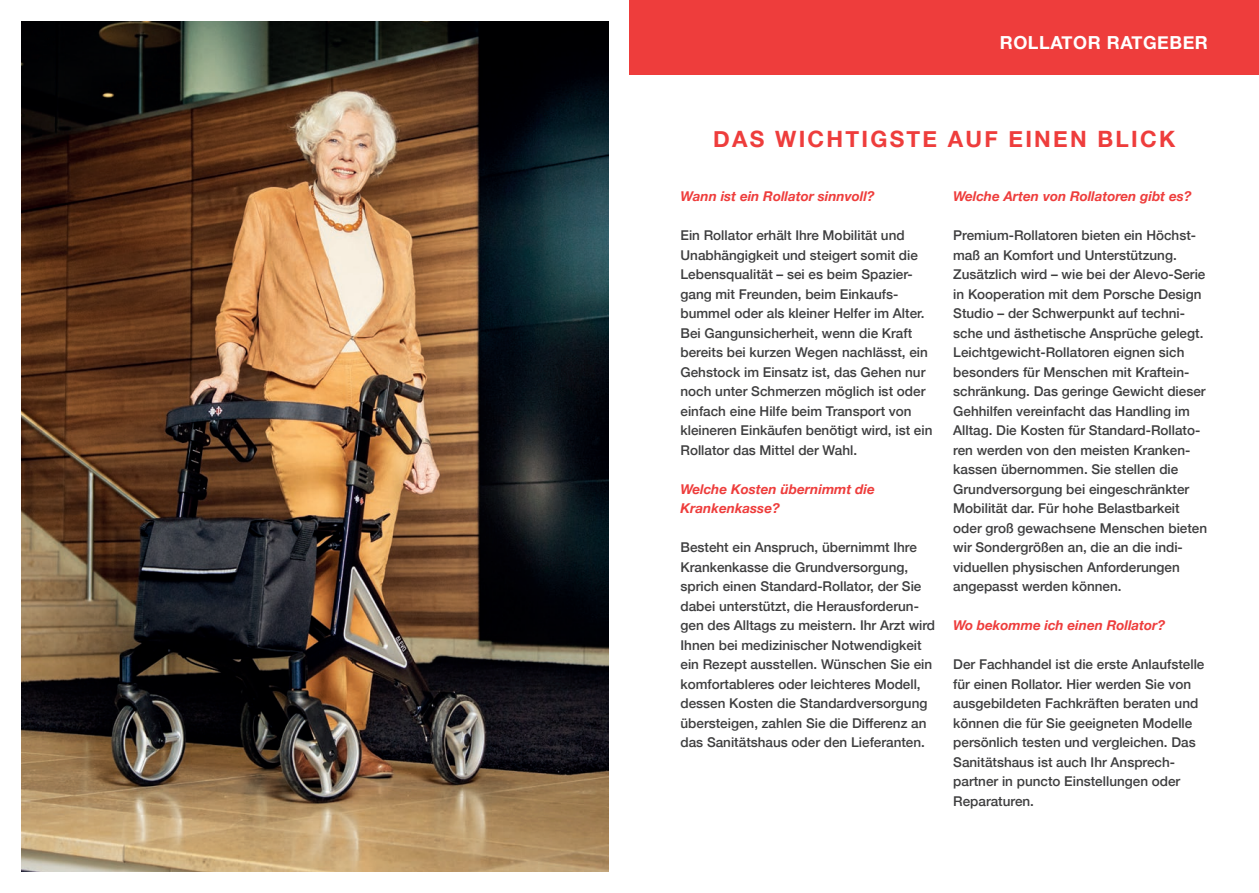
<style>
.page{position:relative;width:1259px;height:893px;background:#fff}
.page>*{position:absolute;margin:0;border:0;box-sizing:border-box;transform-origin:0 0}
.t1{font:700 22.5px "Helvetica Neue";letter-spacing:.1em;color:#ee3d3c}
.t2{font:700 18px "Helvetica Neue";letter-spacing:.03em;color:#fff}
.t3{font:500 13.5px/19.5px "Helvetica Neue";color:#3e3e3f}
.t4{font:italic 700 13.5px/19.5px "Helvetica Neue";color:#ee3d3c}
</style>
<div class="page">
<div style="left:629px;top:0;width:630px;height:74px;background:#ee3d3c"></div>
<img style="left:21px;top:21px;width:587px;height:851px">
<h2 class="t2" style="left:1000px;top:29px;width:209px">ROLLATOR RATGEBER</h2>
<h1 class="t1" style="left:713px;top:121px;width:463px">DAS WICHTIGSTE AUF EINEN BLICK</h1>
<p class="t4" style="left:680px;top:187px;width:195px">Wann ist ein Rollator sinnvoll?</p>
<p class="t3" style="left:680px;top:225px;width:253px">Ein Rollator erhält Ihre Mobilität und Unabhängigkeit und steigert somit die Lebensqualität – sei es beim Spazier&shy;gang mit Freunden, beim Einkaufs&shy;bummel oder als kleiner Helfer im Alter.<br>Bei Gangunsicherheit, wenn die Kraft bereits bei kurzen Wegen nachlässt, ein Gehstock im Einsatz ist, das Gehen nur noch unter Schmerzen möglich ist oder einfach eine Hilfe beim Transport von kleineren Einkäufen benötigt wird, ist ein Rollator das Mittel der Wahl.</p>
<p class="t4" style="left:680px;top:480px;width:196px">Welche Kosten übernimmt die<br>Krankenkasse?</p>
<p class="t3" style="left:680px;top:537px;width:256px">Besteht ein Anspruch, übernimmt Ihre Krankenkasse die Grundversorgung, sprich einen Standard-Rollator, der Sie dabei unterstützt, die Herausforderun&shy;gen des Alltags zu meistern. Ihr Arzt wird Ihnen bei medizinischer Notwendigkeit ein Rezept ausstellen. Wünschen Sie ein komfortableres oder leichteres Modell, dessen Kosten die Standardversorgung übersteigen, zahlen Sie die Differenz an das Sanitätshaus oder den Lieferanten.</p>
<p class="t4" style="left:953px;top:187px;width:240px">Welche Arten von Rollatoren gibt es?</p>
<p class="t3" style="left:953px;top:225px;width:255px">Premium-Rollatoren bieten ein Höchst&shy;maß an Komfort und Unterstützung.<br>Zusätzlich wird – wie bei der Alevo-Serie in Kooperation mit dem Porsche Design Studio – der Schwerpunkt auf techni&shy;sche und ästhetische Ansprüche gelegt.<br>Leichtgewicht-Rollatoren eignen sich besonders für Menschen mit Kraftein&shy;schränkung. Das geringe Gewicht dieser Gehhilfen vereinfacht das Handling im Alltag. Die Kosten für Standard-Rollato&shy;ren werden von den meisten Kranken&shy;kassen übernommen. Sie stellen die Grundversorgung bei eingeschränkter Mobilität dar. Für hohe Belastbarkeit oder groß gewachsene Menschen bieten wir Sondergrößen an, die an die indi&shy;viduellen physischen Anforderungen angepasst werden können.</p>
<p class="t4" style="left:953px;top:616px;width:213px">Wo bekomme ich einen Rollator?</p>
<p class="t3" style="left:953px;top:653px;width:253px">Der Fachhandel ist die erste Anlaufstelle für einen Rollator. Hier werden Sie von ausgebildeten Fachkräften beraten und können die für Sie geeigneten Modelle persönlich testen und vergleichen. Das Sanitätshaus ist auch Ihr Ansprech&shy;partner in puncto Einstellungen oder Reparaturen.</p>
</div>
